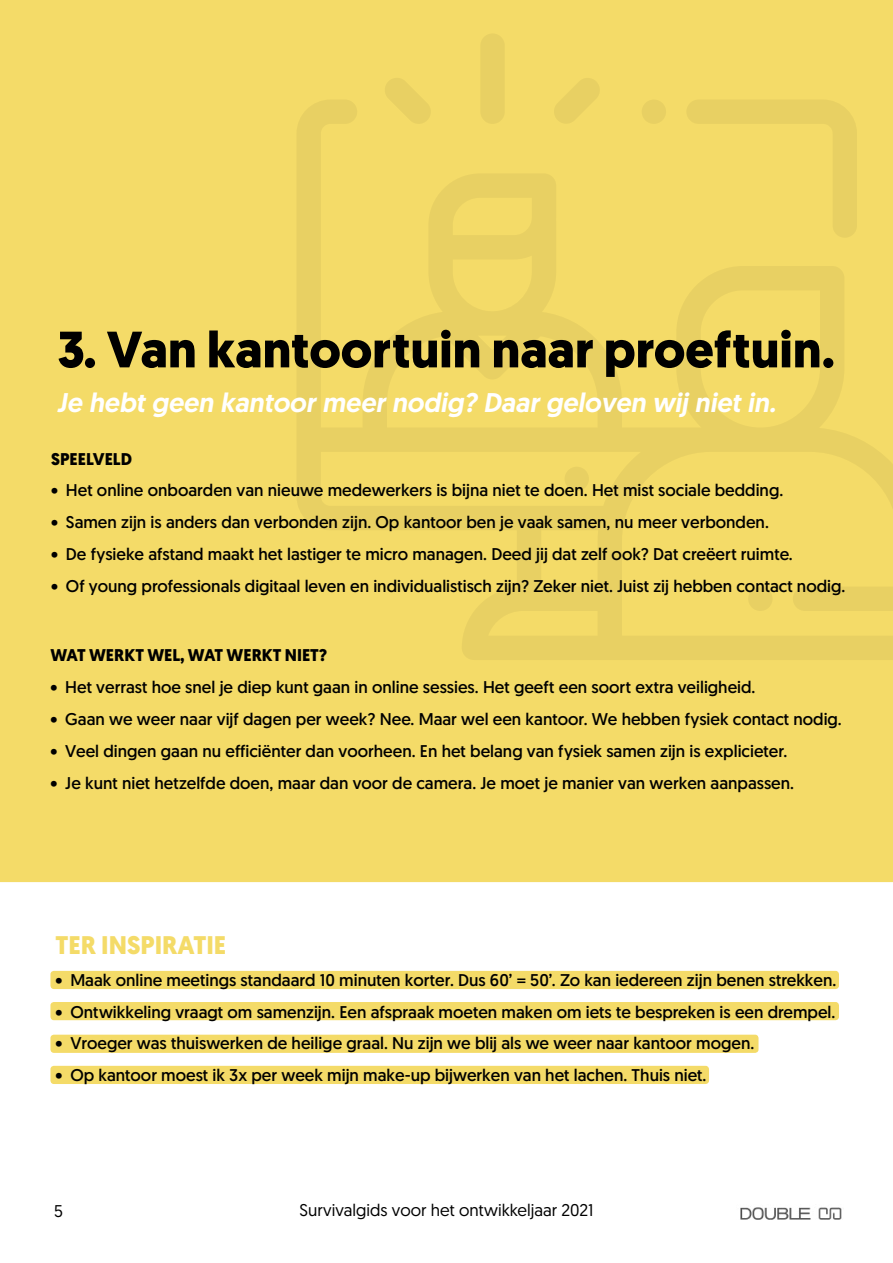
<style>
.page{position:relative;width:893px;height:1263px;background:#f4db68}
.page>*{position:absolute;margin:0;border:0;box-sizing:border-box;transform-origin:0 0}
.t1{font:700 51px "Geomanist";color:#000}
.t2{font:italic 500 27px "Geomanist";color:#fff}
.t3{font:700 25.5px "Geomanist";color:#f4db68}
.t4{font:16.95px "Geomanist";color:#000}
.t5{font:16.95px "Geomanist";color:#000}
.t6{font:700 16.95px "Geomanist";color:#000}
</style>
<div class="page">
<svg style="left:297px;top:100px;width:596px;height:560px"></svg>
<div style="left:480px;top:33px;width:25px;height:91px;background:#e8d063;border-radius:12px"></div>
<svg style="left:553px;top:78px;width:48px;height:46px"></svg>
<svg style="left:383px;top:78px;width:49px;height:46px"></svg>
<svg style="left:748px;top:586px;width:25px;height:25px"></svg>
<div style="left:0;top:882px;width:893px;height:381px;background:#fff"></div>
<div style="left:51px;top:971px;width:787px;height:17px;background:#f4db68;border-radius:3px"></div>
<div style="left:50px;top:971px;width:789px;height:18px;border:2px solid #f4db68;border-radius:3px"></div>
<div style="left:51px;top:1003px;width:787px;height:16px;background:#f4db68;border-radius:3px"></div>
<div style="left:50px;top:1002px;width:789px;height:18px;border:2px solid #f4db68;border-radius:3px"></div>
<div style="left:51px;top:1035px;width:707px;height:17px;background:#f4db68;border-radius:3px"></div>
<div style="left:50px;top:1035px;width:708px;height:18px;border:2px solid #f4db68;border-radius:3px"></div>
<div style="left:51px;top:1066px;width:657px;height:17px;background:#f4db68;border-radius:3px"></div>
<div style="left:50px;top:1066px;width:659px;height:18px;border:2px solid #f4db68;border-radius:3px"></div>
<img style="left:736px;top:1204px;width:107px;height:15px">
<h1 class="t1" style="left:57px;top:315px;width:780px">3. Van kantoortuin naar proeftuin.</h1>
<h2 class="t2" style="left:57px;top:385px;width:720px">Je hebt geen kantoor meer nodig? Daar geloven wij niet in.</h2>
<p class="t6" style="left:51px;top:447px;width:82px">SPEELVELD</p>
<p class="t4" style="left:51px;top:479px;width:734px">• Het online onboarden van nieuwe medewerkers is bijna niet te doen. Het mist sociale bedding.</p>
<p class="t4" style="left:51px;top:511px;width:719px">• Samen zijn is anders dan verbonden zijn. Op kantoor ben je vaak samen, nu meer verbonden.</p>
<p class="t4" style="left:51px;top:543px;width:743px">• De fysieke afstand maakt het lastiger te micro managen. Deed jij dat zelf ook? Dat creëert ruimte.</p>
<p class="t4" style="left:51px;top:575px;width:796px">• Of young professionals digitaal leven en individualistisch zijn? Zeker niet. Juist zij hebben contact nodig.</p>
<p class="t6" style="left:50px;top:644px;width:278px">WAT WERKT WEL, WAT WERKT NIET?</p>
<p class="t4" style="left:50px;top:676px;width:707px">• Het verrast hoe snel je diep kunt gaan in online sessies. Het geeft een soort extra veiligheid.</p>
<p class="t4" style="left:50px;top:708px;width:793px">• Gaan we weer naar vijf dagen per week? Nee. Maar wel een kantoor. We hebben fysiek contact nodig.</p>
<p class="t4" style="left:50px;top:740px;width:739px">• Veel dingen gaan nu efficiënter dan voorheen. En het belang van fysiek samen zijn is explicieter.</p>
<p class="t4" style="left:50px;top:772px;width:745px">• Je kunt niet hetzelfde doen, maar dan voor de camera. Je moet je manier van werken aanpassen.</p>
<h3 class="t3" style="left:56px;top:928px;width:172px">TER INSPIRATIE</h3>
<p class="t4" style="left:56px;top:969px;width:782px">• Maak online meetings standaard 10 minuten korter. Dus 60’ = 50’. Zo kan iedereen zijn benen strekken.</p>
<p class="t4" style="left:56px;top:1001px;width:781px">• Ontwikkeling vraagt om samenzijn. Een afspraak moeten maken om iets te bespreken is een drempel.</p>
<p class="t4" style="left:56px;top:1032px;width:700px">• Vroeger was thuiswerken de heilige graal. Nu zijn we blij als we weer naar kantoor mogen.</p>
<p class="t4" style="left:56px;top:1064px;width:652px">• Op kantoor moest ik 3x per week mijn make-up bijwerken van het lachen. Thuis niet.</p>
<p class="t5" style="left:54px;top:1200px;width:10px">5</p>
<p class="t5" style="left:300px;top:1199px;width:295px">Survivalgids voor het ontwikkeljaar 2021</p>
</div>
